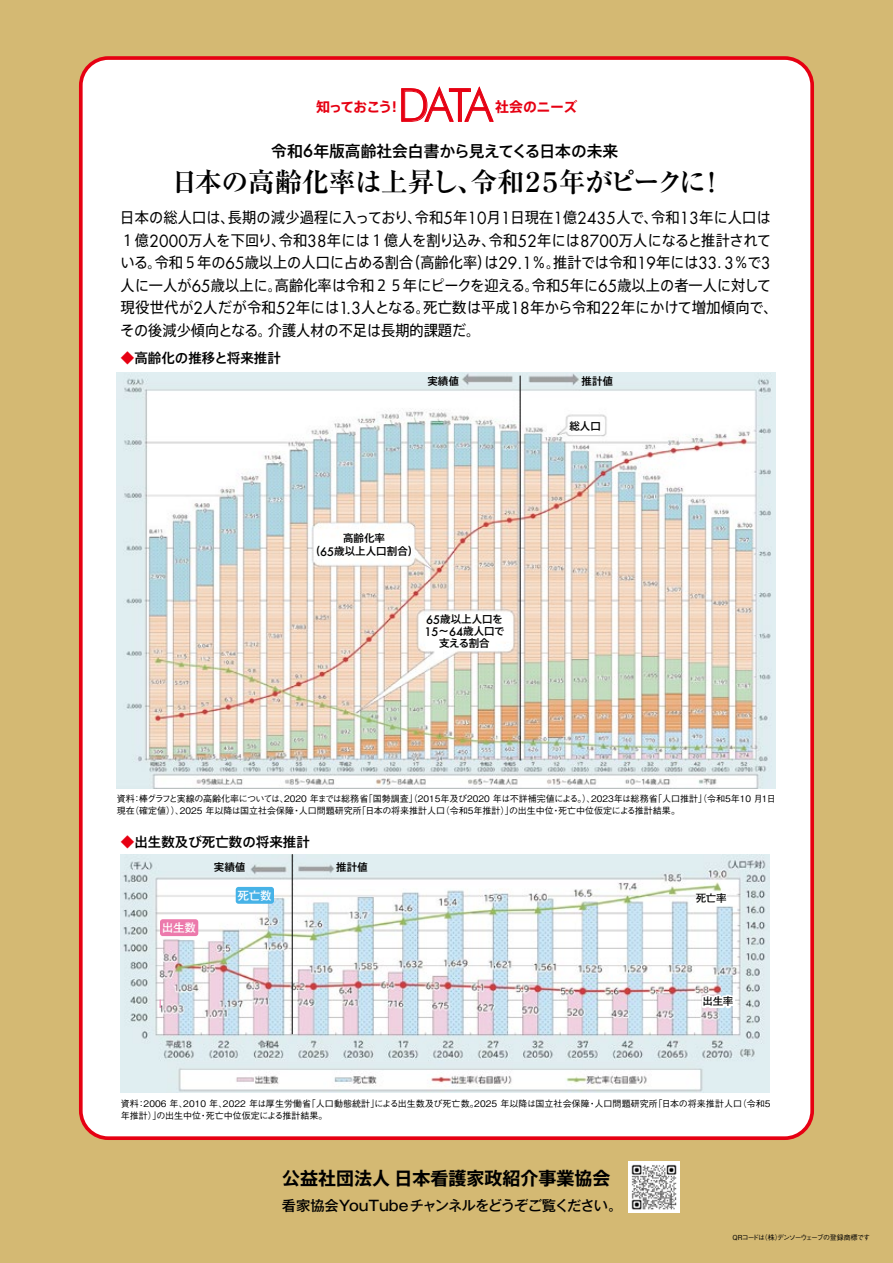
<style>
.page{position:relative;width:893px;height:1263px;background:#d4b973}
.page>*{position:absolute;margin:0;border:0;box-sizing:border-box;transform-origin:0 0}
.t1{font:300 45.75px "Futura BT";color:#e60012}
.t2{font:700 27px "Ryumin Pr 6";letter-spacing:-.035em;color:#000}
.t3{font:700 18px "Axis Std";color:#000}
.t4{font:500 15.75px "Axis Std";color:#000}
.t5{font:15px/22.5px "Axis Std";color:#000;scale:.94 1}
.t6{font:500 14.25px "Gothic MB101 Pr 6";letter-spacing:-.045em;color:#000}
.t7{font:700 13.95px "Axis Std";letter-spacing:-.05em;color:#e60012}
.t8{font:500 13.5px "Axis Std";color:#000}
.t9{font:700 11.7px "Futo Go B101 Pr 6";letter-spacing:-.02em;color:#fff}
.t10{font:500 10.5px/12px "Axis Std";color:#000;text-align:center}
.t11{font:700 10.5px "Futo Go B101 Pr 6";letter-spacing:-.02em;color:#000}
.t12{font:500 9px/12px "Gothic BBB Pro";color:#000}
.t13{font:500 6.9px "Gothic BBB Pro";letter-spacing:-.135em;color:#000}
.s1{font-family:"Futura";font-size:17.1px}
.s2{font-family:"Futura Std";font-size:16.35px}
.s3{font-family:"Futura Std";font-size:17.1px}
.s4{color:#e60012}
.s5{font-family:"Futura";font-size:11.4px}
</style>
<div class="page">
<div style="left:81px;top:58px;width:731px;height:1080px;background:#fff;border-radius:28px"></div>
<div style="left:79px;top:56px;width:735px;height:1084px;border:4px solid #e60012;border-radius:28px"></div>
<img style="left:628px;top:1161px;width:52px;height:51px">
<img style="left:117px;top:372px;width:658px;height:417px">
<img style="left:121px;top:854px;width:648px;height:238px">
<div style="left:160px;top:919px;width:38px;height:17px;background:#ec7aac;border-radius:3px"></div>
<div style="left:236px;top:887px;width:38px;height:17px;background:#46b2e7;border-radius:3px"></div>
<svg style="left:693px;top:891px;width:35px;height:36px"></svg>
<svg style="left:699px;top:991px;width:40px;height:91px"></svg>
<hr style="left:520px;top:376px;width:1px;height:384px;background:#000">
<hr style="left:292px;top:854px;width:1px;height:180px;background:#000">
<svg style="left:401px;top:86px;width:93px;height:36px"></svg>
<h1 class="t1" style="left:398px;top:77px;width:96px">DATA</h1>
<p class="t7" style="left:495px;top:96px;width:84px">社会のニーズ</p>
<p class="t7" style="left:316px;top:96px;width:87px">知っておこう！</p>
<p class="t4" style="left:271px;top:139px;width:348px">令和<span class="s1">6</span>年版高齢社会白書から見えてくる日本の未来</p>
<h2 class="t2" style="left:171px;top:161px;width:556px">日本の高齢化率は上昇し、令和２５年がピークに！</h2>
<p class="t5" style="left:120px;top:205px;width:701px">日本の総人口は、長期の減少過程に入っており、令和<span class="s2">5</span>年<span class="s2">10</span>月<span class="s2">1</span>日現在<span class="s2">1</span>億<span class="s2">2435</span>人で、令和<span class="s2">13</span>年に人口は１億<span class="s2">2000</span>万人を下回り、令和<span class="s2">38</span>年には１億人を割り込み、令和<span class="s2">52</span>年には<span class="s2">8700</span>万人になると推計されている。令和５年の<span class="s2">65</span>歳以上の人口に占める割合（高齢化率）は<span class="s2">29</span><span class="s3">.</span><span class="s2">1</span>％。推計では令和<span class="s2">19</span>年には<span class="s2">33</span>．<span class="s2">3</span>％で<span class="s2">3</span>人に一人が<span class="s2">65</span>歳以上に。高齢化率は令和２５年にピークを迎える。令和<span class="s2">5</span>年に<span class="s2">65</span>歳以上の者一人に対して現役世代が<span class="s2">2</span>人だが令和<span class="s2">52</span>年には<span class="s2">1</span><span class="s3">.</span><span class="s2">3</span>人となる。死亡数は平成<span class="s2">18</span>年から令和<span class="s2">22</span>年にかけて増加傾向で、その後減少傾向となる。介護人材の不足は長期的課題だ。</p>
<p class="t8" style="left:121px;top:348px;width:161px"><span class="s4">◆</span>高齢化の推移と将来推計</p>
<p class="t10" style="left:427px;top:374px;width:33px">実績値</p>
<p class="t10" style="left:582px;top:374px;width:33px">推計値</p>
<p class="t10" style="left:310px;top:530px;width:110px;line-height:13.5px">高齢化率<br>（<span class="s5">65</span>歳以上人口割合）</p>
<p class="t10" style="left:424px;top:613px;width:82px"><span class="s5">65</span>歳以上人口を<br><span class="s5">15</span>～<span class="s5">64</span>歳人口で支える割合</p>
<p class="t10" style="left:569px;top:419px;width:33px">総人口</p>
<p class="t12" style="left:117px;top:791px;width:661px">資料：棒グラフと実線の高齢化率については、2020 年までは総務省「国勢調査」（2015年及び2020 年は不詳補完値による。）、2023年は総務省「人口推計」（令和5年10 月1日現在（確定値））、2025 年以降は国立社会保障・人口問題研究所「日本の将来推計人口（令和5年推計）」の出生中位・死亡中位仮定による推計結果。</p>
<p class="t8" style="left:121px;top:831px;width:190px"><span class="s4">◆</span>出生数及び死亡数の将来推計</p>
<p class="t10" style="left:214px;top:860px;width:33px">実績値</p>
<p class="t10" style="left:336px;top:860px;width:33px">推計値</p>
<p class="t9" style="left:162px;top:918px;width:36px">出生数</p>
<p class="t9" style="left:237px;top:886px;width:36px">死亡数</p>
<p class="t11" style="left:696px;top:889px;width:33px">死亡率</p>
<p class="t11" style="left:702px;top:993px;width:33px">出生率</p>
<p class="t12" style="left:121px;top:1096px;width:651px">資料：2006 年、2010 年、2022 年は厚生労働省「人口動態統計」による出生数及び死亡数。2025 年以降は国立社会保障・人口問題研究所「日本の将来推計人口（令和5年推計）」の出生中位・死亡中位仮定による推計結果。</p>
<p class="t3" style="left:282px;top:1164px;width:330px">公益社団法人 日本看護家政紹介事業協会</p>
<p class="t6" style="left:282px;top:1193px;width:342px">看家協会YouTubeチャンネルをどうぞご覧ください。</p>
<p class="t13" style="left:733px;top:1231px;width:139px">QRコードは（株）デンソーウェーブの登録商標です</p>
</div>
